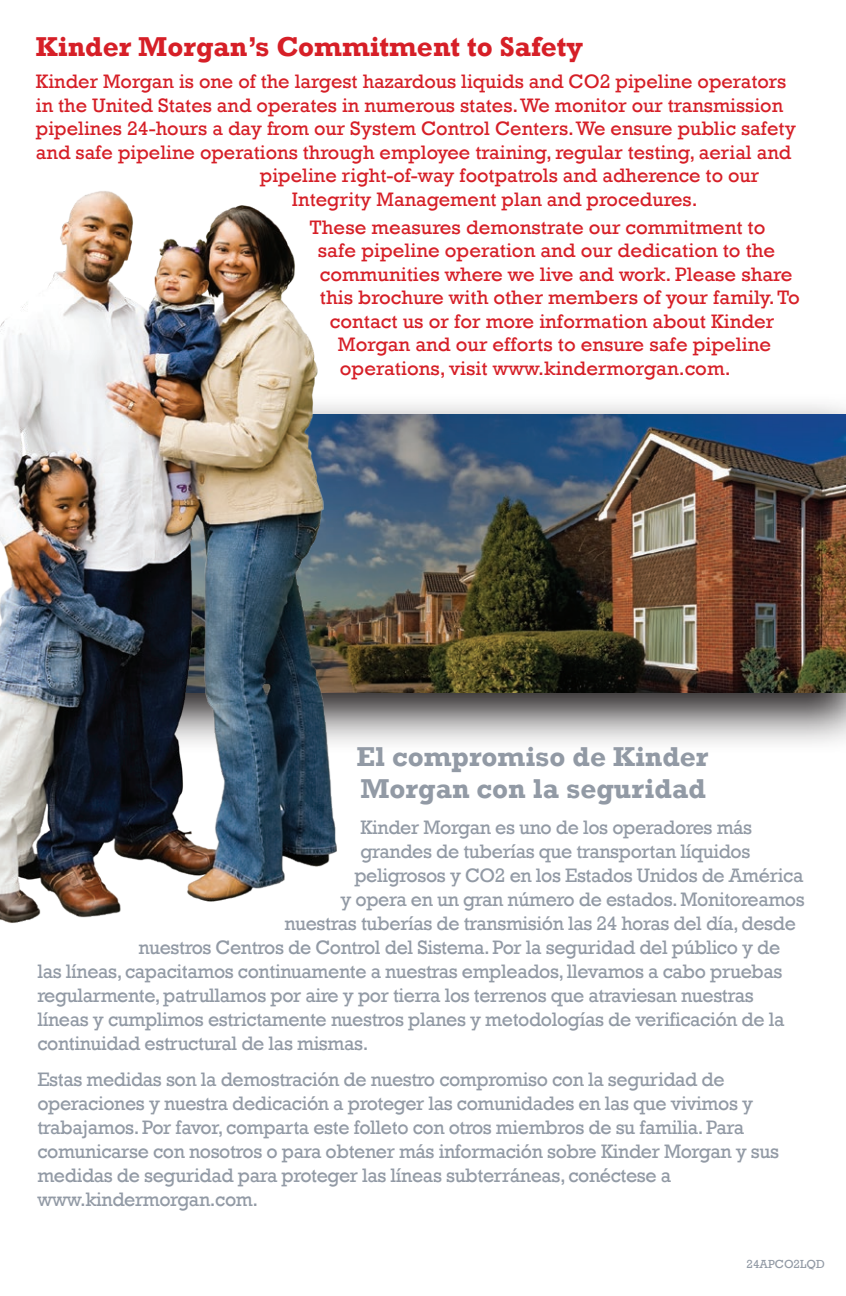
<style>
.page{position:relative;width:846px;height:1296px;background:#fff}
.page>*{position:absolute;margin:0;border:0;box-sizing:border-box;transform-origin:0 0}
.t1{font:700 28px/32px "Rockwell";color:#929aa5}
.t2{font:700 28px "Rockwell";color:#d61f27}
.t3{font:20px/24px "Rockwell";letter-spacing:-.02em;color:#929aa5}
.t4{font:20px "Rockwell";color:#d61f27}
.t5{font:12px "Rockwell";color:#929aa5}
</style>
<div class="page">
<svg style="left:366px;top:404px;width:480px;height:340px;background:#aeadae"></svg>
<img style="left:366px;top:415px;width:480px;height:278px">
<img style="left:0;top:191px;width:366px;height:732px">
<p class="t2" style="left:36px;top:29px;width:549px">Kinder Morgan’s Commitment to Safety</p>
<p class="t4" style="left:36px;top:70px;width:752px">Kinder Morgan is one of the largest hazardous liquids and CO2 pipeline operators</p>
<p class="t4" style="left:36px;top:93px;width:749px">in the United States and operates in numerous states. We monitor our transmission</p>
<p class="t4" style="left:36px;top:117px;width:762px">pipelines 24-hours a day from our System Control Centers. We ensure public safety</p>
<p class="t4" style="left:36px;top:140px;width:757px">and safe pipeline operations through employee training, regular testing, aerial and</p>
<p class="t4" style="left:260px;top:164px;width:501px">pipeline right-of-way footpatrols and adherence to our</p>
<p class="t4" style="left:292px;top:187px;width:407px">Integrity Management plan and procedures.</p>
<p class="t4" style="left:310px;top:216px;width:457px">These measures demonstrate our commitment to</p>
<p class="t4" style="left:318px;top:239px;width:459px">safe pipeline operation and our dedication to the</p>
<p class="t4" style="left:320px;top:263px;width:474px">communities where we live and work. Please share</p>
<p class="t4" style="left:320px;top:286px;width:481px">this brochure with other members of your family. To</p>
<p class="t4" style="left:330px;top:310px;width:446px">contact us or for more information about Kinder</p>
<p class="t4" style="left:338px;top:333px;width:435px">Morgan and our efforts to ensure safe pipeline</p>
<p class="t4" style="left:340px;top:357px;width:392px">operations, visit www.kindermorgan.com.</p>
<p class="t1" style="left:356px;top:740px;width:354px">El compromiso de Kinder<br>Morgan con la seguridad</p>
<p class="t3" style="left:360px;top:815px;width:393px">Kinder Morgan es uno de los operadores más</p>
<p class="t3" style="left:360px;top:839px;width:392px">grandes de tuberías que transportan líquidos</p>
<p class="t3" style="left:354px;top:863px;width:450px">peligrosos y CO2 en los Estados Unidos de América</p>
<p class="t3" style="left:340px;top:887px;width:466px">y opera en un gran número de estados. Monitoreamos</p>
<p class="t3" style="left:284px;top:911px;width:513px">nuestras tuberías de transmisión las 24 horas del día, desde</p>
<p class="t3" style="left:138px;top:935px;width:643px">nuestros Centros de Control del Sistema. Por la seguridad del público y de</p>
<p class="t3" style="left:37px;top:959px;width:747px">las líneas, capacitamos continuamente a nuestras empleados, llevamos a cabo pruebas</p>
<p class="t3" style="left:37px;top:983px;width:718px">regularmente, patrullamos por aire y por tierra los terrenos que atraviesan nuestras</p>
<p class="t3" style="left:37px;top:1007px;width:749px">líneas y cumplimos estrictamente nuestros planes y metodologías de verificación de la</p>
<p class="t3" style="left:37px;top:1031px;width:333px">continuidad estructural de las mismas.</p>
<p class="t3" style="left:37px;top:1067px;width:743px">Estas medidas son la demostración de nuestro compromiso con la seguridad de operaciones y nuestra dedicación a proteger las comunidades en las que vivimos y trabajamos. Por favor, comparta este folleto con otros miembros de su familia. Para comunicarse con nosotros o para obtener más información sobre Kinder Morgan y sus medidas de seguridad para proteger las líneas subterráneas, conéctese a www.kindermorgan.com.</p>
<p class="t5" style="left:747px;top:1257px;width:80px">24APCO2LQD</p>
</div>
